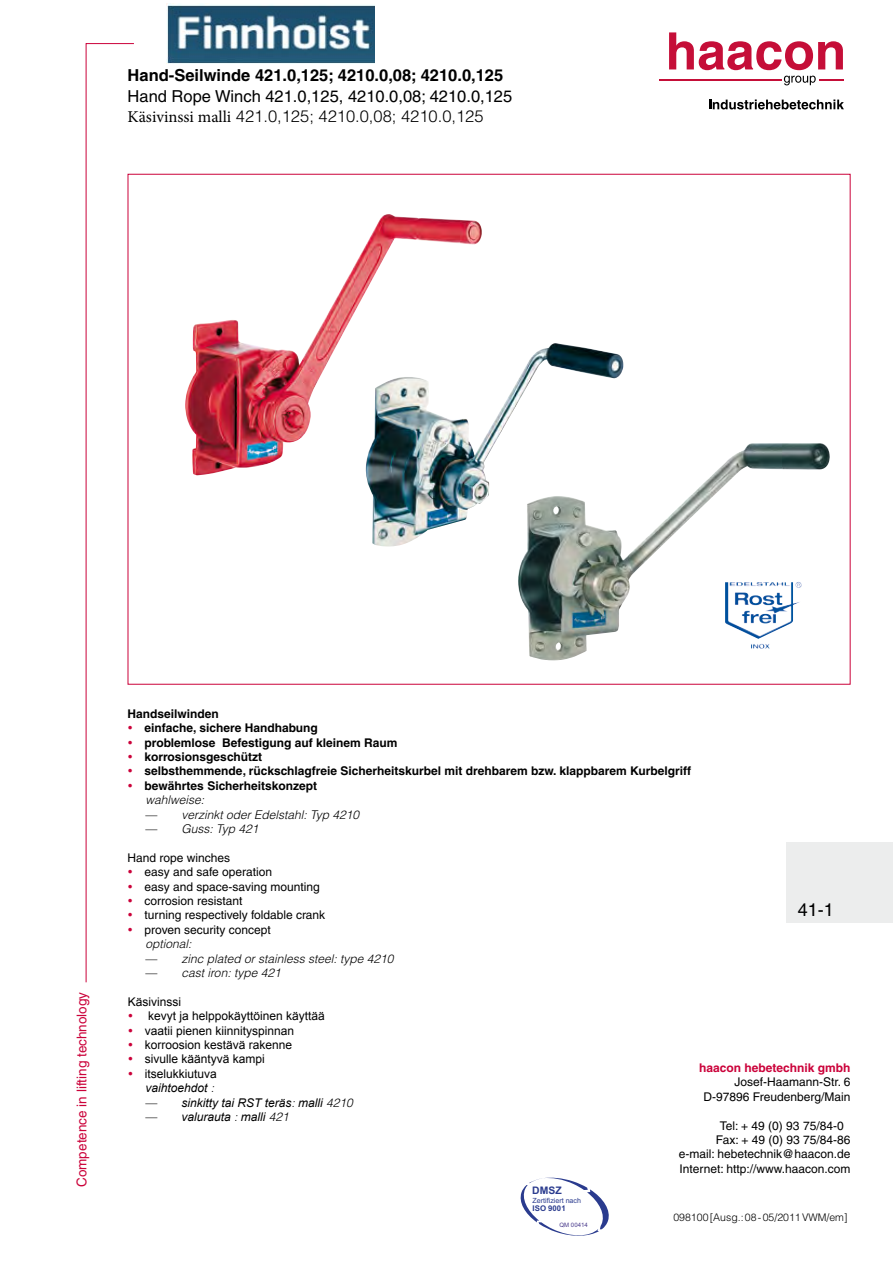
<style>
.page{position:relative;width:893px;height:1263px;background:#fff}
.page>*{position:absolute;margin:0;border:0;box-sizing:border-box;transform-origin:0 0}
.t1{font:18px "Helvetica";color:#000}
.t2{font:16.5px/20.1px "Helvetica";color:#000}
.t3{font:700 16.5px "Helvetica";color:#000}
.t4{font:13.5px "Helvetica";color:#cb023a}
.t5{font:12px/14.4px "Helvetica";color:#000;text-align:right}
.t6{font:700 12px/14.4px "Helvetica";color:#000}
.t7{font:12px/14.4px "Arial";color:#000}
.t8{font:italic 300 12px "Helvetica";color:#000}
.t9{font:italic 12px "Arial";color:#000}
.t10{font:700 12px "Helvetica";color:#cb023a}
.t11{font:300 10.5px "Helvetica";color:#000}
.t12{font:700 10.35px "Arial";color:#2a3b8e}
.t13{font:700 7.8px "Arial";color:#2a3b8e}
.t14{font:7.05px "Arial";color:#2a3b8e}
.t15{font:6px "Arial";color:#4b3c8d}
.s1{font-family:"Minion Pro"}
.s2{font-weight:300}
.s3{font-style:normal}
.s4{font-style:italic}
.s5{font-family:"Helvetica";font-weight:300;font-style:italic}
.s6{font-family:"Helvetica";font-weight:300;font-style:normal}
.s7{font-family:"Helvetica";font-weight:300}
</style>
<div class="page">
<svg style="left:85px;top:43px;width:50px;height:940px"></svg>
<hr style="left:659px;top:79px;width:122px;height:1px;background:#c50e38">
<svg style="left:669px;top:32px;width:174px;height:38px"></svg>
<svg style="left:784px;top:76px;width:60px;height:9px"></svg>
<svg style="left:709px;top:99px;width:135px;height:10px"></svg>
<svg style="left:520px;top:1177px;width:89px;height:59px"></svg>
<div style="left:787px;top:842px;width:106px;height:81px;background:#eceded"></div>
<img style="left:366px;top:343px;width:257px;height:203px">
<img style="left:185px;top:214px;width:297px;height:261px">
<img style="left:518px;top:443px;width:312px;height:218px">
<img style="left:167px;top:3px;width:207px;height:61px">
<svg style="left:129px;top:726px;width:3px;height:4px"></svg>
<svg style="left:129px;top:740px;width:3px;height:4px"></svg>
<svg style="left:129px;top:769px;width:3px;height:4px"></svg>
<svg style="left:129px;top:870px;width:3px;height:4px"></svg>
<svg style="left:129px;top:884px;width:3px;height:4px"></svg>
<svg style="left:129px;top:913px;width:3px;height:4px"></svg>
<h2 class="t3" style="left:128px;top:65px;width:377px">Hand-Seilwinde 421.0,125; 4210.0,08; 4210.0,125</h2>
<h2 class="t2" style="left:128px;top:86px;width:386px">Hand Rope Winch 421.0,125, 4210.0,08; 4210.0,125<br><span class="s1">Käsivinssi malli</span> <span class="s2">421.0,125; 4210.0,08; 4210.0,125</span></h2>
<p class="t4" style="left:74px;top:1187px;width:197px;rotate:-90deg">Competence in lifting technology</p>
<p class="t6" style="left:145px;top:706px;width:548px;text-indent:-17px">Handseilwinden<br>einfache, sichere Handhabung<br>problemlose Befestigung auf kleinem Raum<br>korrosionsgeschützt<br>selbsthemmende, rückschlagfreie Sicherheitskurbel mit drehbarem bzw. klappbarem Kurbelgriff bewährtes Sicherheitskonzept</p>
<p class="t8" style="left:146px;top:792px;width:60px">wahlweise:</p>
<p class="t8" style="left:146px;top:807px;width:215px"><span class="s3">—</span> verzinkt oder Edelstahl: Typ 4210</p>
<p class="t8" style="left:146px;top:821px;width:115px"><span class="s3">—</span> Guss: Typ 421</p>
<p class="t5" style="left:145px;top:850px;width:182px;text-align:left;text-indent:-17px">Hand rope winches<br>easy and safe operation<br>easy and space-saving mounting corrosion resistant<br>turning respectively foldable crank proven security concept</p>
<p class="t8" style="left:146px;top:936px;width:48px">optional:</p>
<p class="t8" style="left:146px;top:951px;width:250px"><span class="s3">—</span> zinc plated or stainless steel: type 4210</p>
<p class="t8" style="left:146px;top:965px;width:137px"><span class="s3">—</span> cast iron: type 421</p>
<p class="t7" style="left:145px;top:994px;width:182px;text-indent:-17px">Käsivinssi<br>kevyt ja helppokäyttöinen käyttää vaatii pienen kiinnityspinnan korroosion kestävä rakenne sivulle kääntyvä kampi itselukkiutuva<br><span class="s4">vaihtoehdot</span> <span class="s5">:</span></p>
<p class="t9" style="left:145px;top:1095px;width:209px"><span class="s6">—</span> sinkitty tai RST teräs<span class="s7">:</span> malli <span class="s7">4210</span></p>
<p class="t9" style="left:145px;top:1109px;width:145px"><span class="s6">—</span> valurauta <span class="s7">:</span> malli <span class="s7">421</span></p>
<h1 class="t1" style="left:798px;top:899px;width:38px">41-1</h1>
<p class="t10" style="left:699px;top:1060px;width:153px">haacon hebetechnik gmbh</p>
<p class="t5" style="left:704px;top:1075px;width:148px">Josef-Haamann-Str. 6<br>D-97896 Freudenberg/Main</p>
<p class="t5" style="left:720px;top:1118px;width:125px">Tel: + 49 (0) 93 75/84-0</p>
<p class="t5" style="left:716px;top:1132px;width:136px">Fax: + 49 (0) 93 75/84-86</p>
<p class="t5" style="left:679px;top:1147px;width:173px">e-mail: hebetechnik@haacon.de</p>
<p class="t5" style="left:679px;top:1161px;width:173px">Internet: http://www.haacon.com</p>
<p class="t12" style="left:532px;top:1184px;width:31px">DMSZ</p>
<p class="t14" style="left:533px;top:1196px;width:50px">Zertifiziert nach</p>
<p class="t13" style="left:533px;top:1204px;width:35px">ISO 9001</p>
<p class="t15" style="left:559px;top:1221px;width:30px">QM 00414</p>
<p class="t11" style="left:673px;top:1211px;width:176px">098100[Ausg.:08-05/2011VWM/em]</p>
</div>
